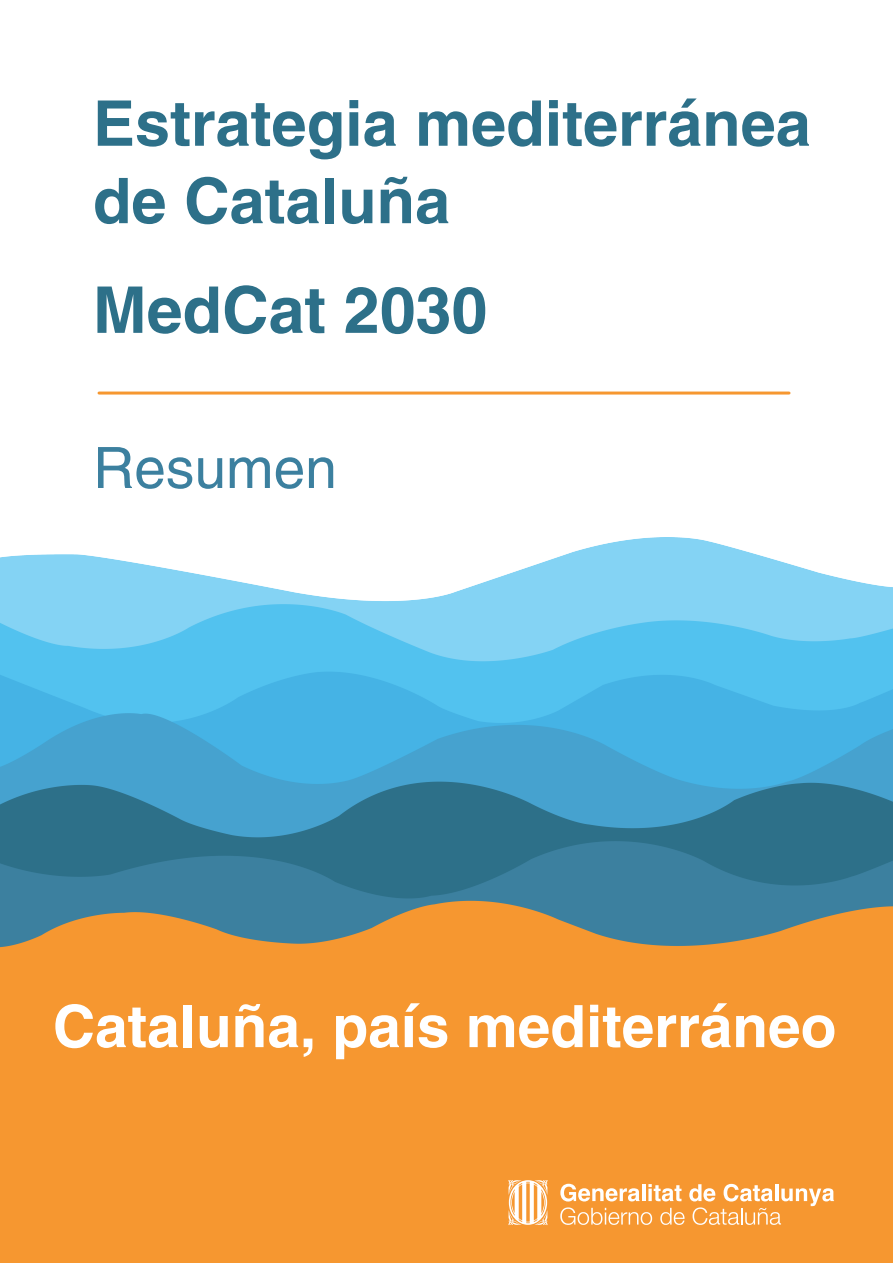
<style>
.page{position:relative;width:893px;height:1263px;background:#fff}
.page>*{position:absolute;margin:0;border:0;box-sizing:border-box;transform-origin:0 0}
.t1{font:700 64.5px "Helvetica";color:#2d7089}
.t2{font:700 63px/77.4px "Helvetica";color:#2d7089}
.t3{font:700 58.5px "Helvetica";color:#fff}
.t4{font:57px "Helvetica";color:#3c809f}
</style>
<div class="page">
<img style="left:0;top:538px;width:893px;height:725px">
<hr style="left:99px;top:392px;width:690px;height:3px;background:#f69730">
<svg style="left:560px;top:1184px;width:274px;height:41px"></svg>
<svg style="left:508px;top:1180px;width:40px;height:45px"></svg>
<p class="t2" style="left:93px;top:84px;width:719px">Estrategia mediterránea de Cataluña</p>
<p class="t1" style="left:93px;top:271px;width:396px">MedCat 2030</p>
<p class="t4" style="left:93px;top:435px;width:245px">Resumen</p>
<p class="t3" style="left:53px;top:991px;width:785px">Cataluña, país mediterráneo</p>
</div>
